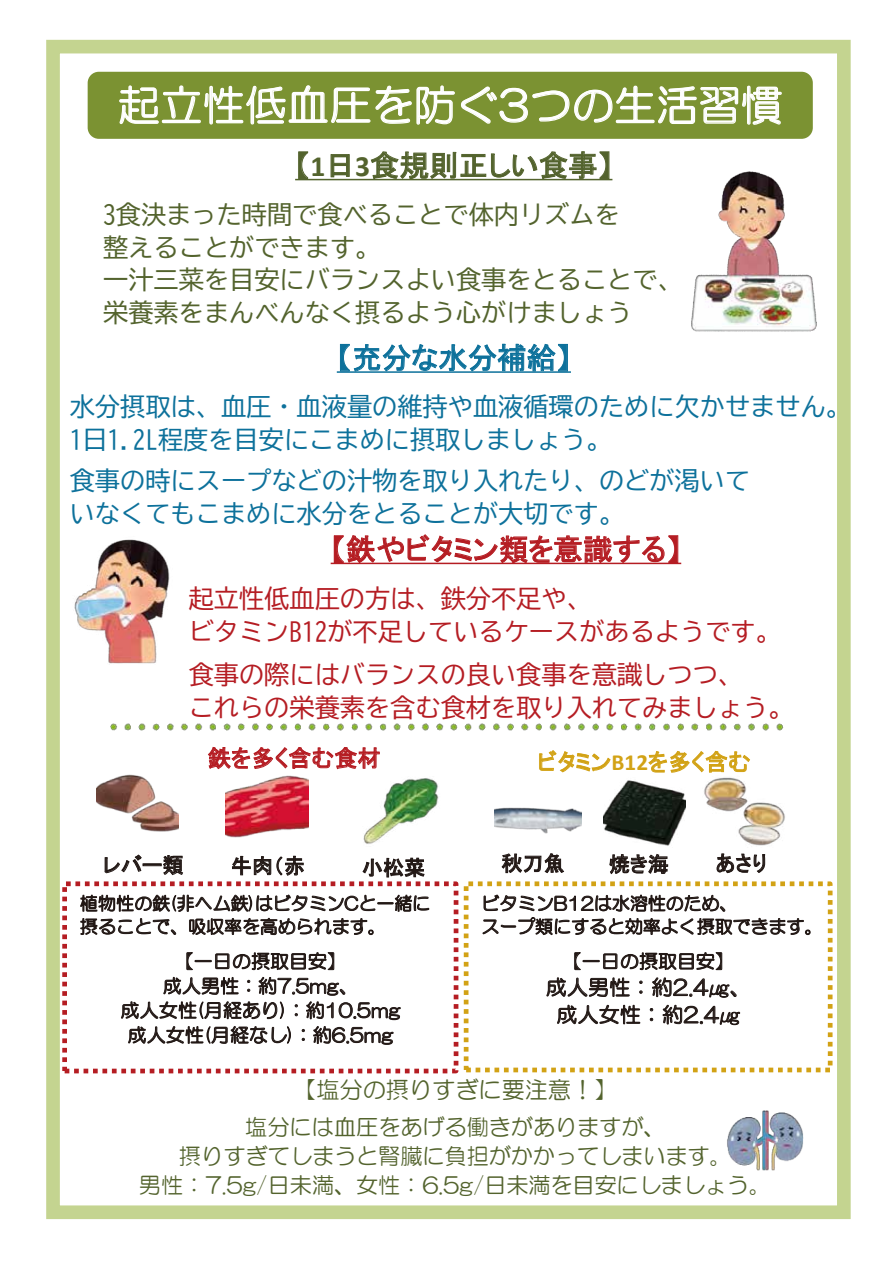
<style>
.page{position:relative;width:893px;height:1263px;background:#fff}
.page>*{position:absolute;margin:0;border:0;box-sizing:border-box;transform-origin:0 0}
.t1{font:42.15px "HG Maru Gothic MPRO";letter-spacing:.005em;color:#fff}
.t2{font:29.55px "MS P Gothic";color:#b51d23}
.t3{font:29.55px "MS P Gothic";color:#53632d}
.t4{font:29.55px "MS P Gothic";color:#0d719b}
.t5{font:25.2px/32.7px "BIZ UD Gothic";color:#0d719b}
.t6{font:25.2px/32.8px "BIZ UD Gothic";color:#b51d23}
.t7{font:25.2px/32.7px "BIZ UD Gothic";color:#53632d}
.t8{font:23.25px "HG Maru Gothic MPRO";color:#53632d}
.t9{font:23.25px "MS P Gothic";letter-spacing:.005em;color:#b51d23}
.t10{font:23.1px "MS P Gothic";letter-spacing:.005em;color:#d2a215}
.t11{font:22.2px/28.8px "HG Maru Gothic MPRO";color:#53632d;text-align:center}
.t12{font:20.85px/27.5px "HG Maru Gothic MPRO";letter-spacing:.01em;color:#221815;text-align:center}
.t13{font:20.85px "MS P Gothic";letter-spacing:.01em;color:#221815}
.t14{font:18.9px/24.6px "HG Maru Gothic MPRO";letter-spacing:.01em;color:#221815;text-align:center}
.t15{font:17.85px/23.2px "HG Maru Gothic MPRO";color:#221815}
.s1{font-family:"Calibri";font-weight:700}
.s2{font-family:"MS Mincho"}
</style>
<div class="page">
<div style="left:46px;top:40px;width:805px;height:1179px;border:14px solid #c4d490"></div>
<div style="left:88px;top:72px;width:725px;height:67px;background:#7b9232;border-radius:11px"></div>
<svg style="left:119px;top:85px;width:663px;height:40px"></svg>
<img style="left:727px;top:1110px;width:77px;height:61px">
<svg style="left:295px;top:151px;width:317px;height:29px"></svg>
<img style="left:691px;top:170px;width:149px;height:166px">
<svg style="left:337px;top:343px;width:234px;height:30px"></svg>
<img style="left:74px;top:539px;width:96px;height:125px">
<svg style="left:331px;top:534px;width:350px;height:30px"></svg>
<img style="left:110px;top:723px;width:674px;height:8px">
<svg style="left:208px;top:747px;width:172px;height:22px"></svg>
<svg style="left:539px;top:750px;width:72px;height:23px"></svg>
<svg style="left:648px;top:751px;width:102px;height:22px"></svg>
<img style="left:226px;top:775px;width:82px;height:63px">
<img style="left:97px;top:774px;width:82px;height:58px">
<img style="left:363px;top:778px;width:76px;height:66px">
<img style="left:494px;top:807px;width:87px;height:27px">
<img style="left:604px;top:780px;width:82px;height:66px">
<img style="left:704px;top:777px;width:81px;height:69px">
<svg style="left:501px;top:853px;width:63px;height:20px"></svg>
<svg style="left:609px;top:854px;width:59px;height:20px"></svg>
<svg style="left:716px;top:853px;width:49px;height:20px"></svg>
<div style="left:62px;top:881px;width:396px;height:192px;border:5px dashed #b51d23"></div>
<svg style="left:80px;top:854px;width:349px;height:81px"></svg>
<svg style="left:121px;top:952px;width:280px;height:93px"></svg>
<div style="left:464px;top:881px;width:368px;height:191px;border:5px dashed #d2a215"></div>
<svg style="left:482px;top:881px;width:329px;height:54px"></svg>
<svg style="left:546px;top:952px;width:194px;height:74px"></svg>
<h1 class="t1" style="left:118px;top:84px;width:666px">起立性低血圧を防ぐ3つの生活習慣</h1>
<p class="t3" style="left:295px;top:150px;width:319px">【<span class="s1">1</span>日<span class="s1">3</span>食規則正しい食事】</p>
<p class="t7" style="left:103px;top:198px;width:581px">3食決まった時間で食べることで体内リズムを<br>整えることができます。<br>一汁三菜を目安にバランスよい食事をとることで、栄養素をまんべんなく摂るよう心がけましょう</p>
<p class="t4" style="left:337px;top:343px;width:235px">【充分な水分補給】</p>
<p class="t5" style="left:70px;top:391px;width:783px">水分摂取は、血圧・血液量の維持や血液循環のために欠かせません。<br>1日1.2L程度を目安にこまめに摂取しましょう。</p>
<p class="t5" style="left:70px;top:464px;width:682px">食事の時にスープなどの汁物を取り入れたり、のどが渇いていなくてもこまめに水分をとることが大切です。</p>
<p class="t2" style="left:331px;top:534px;width:352px">【鉄やビタミン類を意識する】</p>
<p class="t6" style="left:189px;top:582px;width:594px">起立性低血圧の方は、鉄分不足や、<br>ビタミンB12が不足しているケースがあるようです。</p>
<p class="t6" style="left:189px;top:658px;width:606px">食事の際にはバランスの良い食事を意識しつつ、<br>これらの栄養素を含む食材を取り入れてみましょう。</p>
<p class="t9" style="left:208px;top:746px;width:175px">鉄を多く含む食材</p>
<p class="t10" style="left:538px;top:750px;width:215px">ビタミン<span class="s1">B12</span>を多く含む</p>
<p class="t13" style="left:103px;top:854px;width:82px">レバー類</p>
<p class="t13" style="left:231px;top:855px;width:76px">牛肉（赤</p>
<p class="t13" style="left:362px;top:857px;width:65px">小松菜</p>
<p class="t13" style="left:501px;top:853px;width:65px">秋刀魚</p>
<p class="t13" style="left:609px;top:854px;width:61px">焼き海</p>
<p class="t13" style="left:715px;top:853px;width:53px">あさり</p>
<p class="t15" style="left:80px;top:892px;width:352px">植物性の鉄(非ヘム鉄)はビタミンCと一緒に摂ることで、吸収率を高められます。</p>
<p class="t14" style="left:120px;top:949px;width:282px">【一日の摂取目安】<br>成人男性：約7.5mg、<br>成人女性(月経あり)：約10.5mg成人女性(月経なし)：約6.5mg</p>
<p class="t15" style="left:481px;top:892px;width:343px">ビタミンB12は水溶性のため、<br>スープ類にすると効率よく摂取できます。</p>
<p class="t14" style="left:563px;top:949px;width:173px">【一日の摂取目安】</p>
<p class="t12" style="left:546px;top:973px;width:207px">成人男性：約2.4<span class="s2">㎍</span>、成人女性：約2.4<span class="s2">㎍</span></p>
<p class="t8" style="left:293px;top:1078px;width:326px">【塩分の摂りすぎに要注意！】</p>
<p class="t11" style="left:139px;top:1113px;width:633px">塩分には血圧をあげる働きがありますが、<br>摂りすぎてしまうと腎臓に負担がかかってしまいます。<br>男性：7.5g/日未満、女性：6.5g/日未満を目安にしましょう。</p>
</div>
